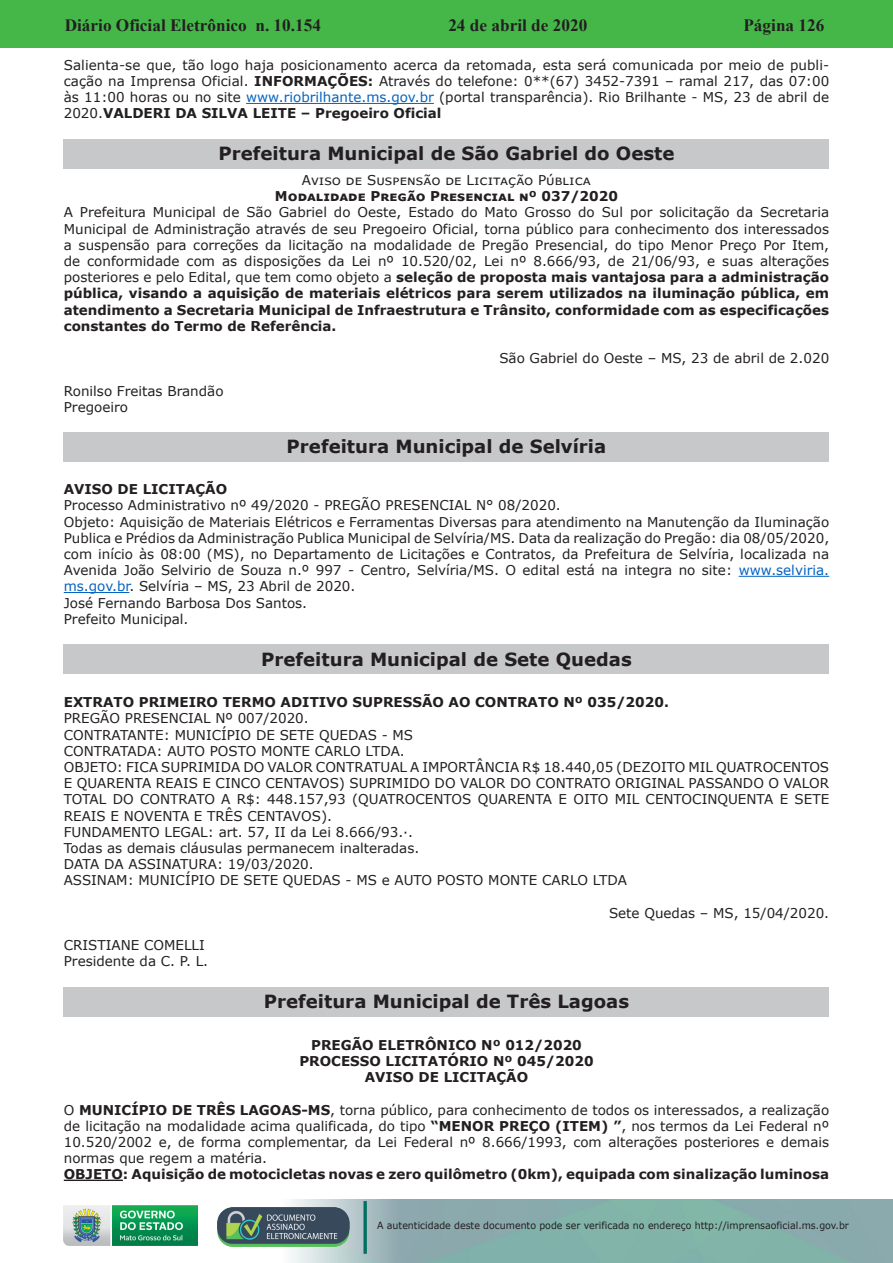
<style>
.page{position:relative;width:893px;height:1263px;background:#fff}
.page>*{position:absolute;margin:0;border:0;box-sizing:border-box;transform-origin:0 0}
.t1{font:700 18.15px "Verdana";color:#231f20}
.t2{font:700 17.25px "Times New Roman";color:#231f20}
.t3{font:13.5px/16.2px "Verdana";color:#231f20}
.t4{font:700 13.5px/16.2px "Verdana";color:#231f20;text-align:center}
.t5{font:9.9px "Verdana";color:#231f20;scale:.95 1}
.s1{font-weight:700}
.s2{color:#0563c1}
</style>
<div class="page">
<div style="left:0;top:0;width:893px;height:48px;background:#45b749"></div>
<img style="left:63px;top:1199px;width:830px;height:64px">
<img style="left:364px;top:1202px;width:2px;height:51px">
<img style="left:218px;top:1207px;width:132px;height:39px">
<img style="left:64px;top:1205px;width:134px;height:41px">
<hr style="left:246px;top:103px;width:188px;height:1px;background:#0563c1">
<hr style="left:739px;top:576px;width:90px;height:1px;background:#0563c1">
<hr style="left:64px;top:592px;width:65px;height:1px;background:#0563c1">
<hr style="left:64px;top:1179px;width:59px;height:2px;background:#231f20">
<div style="left:64px;top:139px;width:765px;height:30px;background:#c7c8ca"></div>
<div style="left:64px;top:432px;width:765px;height:30px;background:#c7c8ca"></div>
<div style="left:64px;top:644px;width:765px;height:30px;background:#c7c8ca"></div>
<div style="left:64px;top:987px;width:765px;height:30px;background:#c7c8ca"></div>
<p class="t2" style="left:65px;top:13px;width:258px">Diário Oficial Eletrônico n. 10.154</p>
<p class="t2" style="left:448px;top:13px;width:140px">24 de abril de 2020</p>
<p class="t2" style="left:743px;top:13px;width:82px">Página 126</p>
<p class="t3" style="left:64px;top:57px;width:767px;text-align:justify">Salienta-se que, tão logo haja posicionamento acerca da retomada, esta será comunicada por meio de publi&shy;cação na Imprensa Oficial. <span class="s1">INFORMAÇÕES:</span> Através do telefone: 0**(67) 3452-7391 – ramal 217, das 07:00 às 11:00 horas ou no site <span class="s2">www.riobrilhante.ms.gov.br</span> (portal transparência). Rio Brilhante - MS, 23 de abril de 2020.<span class="s1">VALDERI DA SILVA LEITE – Pregoeiro Oficial</span></p>
<h1 class="t1" style="left:218px;top:141px;width:457px">Prefeitura Municipal de São Gabriel do Oeste</h1>
<p class="t3" style="left:302px;top:172px;width:291px">Aviso de Suspensão de Licitação Pública</p>
<p class="t4" style="left:275px;top:188px;width:345px">Modalidade Pregão Presencial nº 037/2020</p>
<p class="t3" style="left:64px;top:204px;width:767px;text-align:justify">A Prefeitura Municipal de São Gabriel do Oeste, Estado do Mato Grosso do Sul por solicitação da Secretaria Municipal de Administração através de seu Pregoeiro Oficial, torna público para conhecimento dos interessados a suspensão para correções da licitação na modalidade de Pregão Presencial, do tipo Menor Preço Por Item, de conformidade com as disposições da Lei nº 10.520/02, Lei nº 8.666/93, de 21/06/93, e suas alterações posteriores e pelo Edital, que tem como objeto a <span class="s1">seleção de proposta mais vantajosa para a administração pública, visando a aquisição de materiais elétricos para serem utilizados na iluminação pública, em atendimento a Secretaria Municipal de Infraestrutura e Trânsito, conformidade com as especificações constantes do Termo de Referência.</span></p>
<p class="t3" style="left:499px;top:350px;width:331px">São Gabriel do Oeste – MS, 23 de abril de 2.020</p>
<p class="t3" style="left:64px;top:383px;width:161px">Ronilso Freitas Brandão<br>Pregoeiro</p>
<h1 class="t1" style="left:287px;top:434px;width:321px">Prefeitura Municipal de Selvíria</h1>
<p class="t4" style="left:64px;top:481px;width:165px">AVISO DE LICITAÇÃO</p>
<p class="t3" style="left:64px;top:497px;width:767px">Processo Administrativo nº 49/2020 - PREGÃO PRESENCIAL N° 08/2020.<br>Objeto: Aquisição de Materiais Elétricos e Ferramentas Diversas para atendimento na Manutenção da Iluminação Publica e Prédios da Administração Publica Municipal de Selvíria/MS. Data da realização do Pregão: dia 08/05/2020, com início às 08:00 (MS), no Departamento de Licitações e Contratos, da Prefeitura de Selvíria, localizada na Avenida João Selvirio de Souza n.º 997 - Centro, Selvíria/MS. O edital está na integra no site: <span class="s2">www.selviria. ms.gov.br</span>. Selvíria – MS, 23 Abril de 2020.<br>José Fernando Barbosa Dos Santos.<br>Prefeito Municipal.</p>
<h1 class="t1" style="left:261px;top:646px;width:372px">Prefeitura Municipal de Sete Quedas</h1>
<p class="t4" style="left:64px;top:694px;width:607px">EXTRATO PRIMEIRO TERMO ADITIVO SUPRESSÃO AO CONTRATO Nº 035/2020.</p>
<p class="t3" style="left:64px;top:710px;width:767px">PREGÃO PRESENCIAL Nº 007/2020.<br>CONTRATANTE: MUNICÍPIO DE SETE QUEDAS - MS<br>CONTRATADA: AUTO POSTO MONTE CARLO LTDA.<br>OBJETO: FICA SUPRIMIDA DO VALOR CONTRATUAL A IMPORTÂNCIA R$ 18.440,05 (DEZOITO MIL QUATROCENTOS E QUARENTA REAIS E CINCO CENTAVOS) SUPRIMIDO DO VALOR DO CONTRATO ORIGINAL PASSANDO O VALOR TOTAL DO CONTRATO A R$: 448.157,93 (QUATROCENTOS QUARENTA E OITO MIL CENTOCINQUENTA E SETE REAIS E NOVENTA E TRÊS CENTAVOS).<br>FUNDAMENTO LEGAL: art. 57, II da Lei 8.666/93.·.<br>Todas as demais cláusulas permanecem inalteradas.<br>DATA DA ASSINATURA: 19/03/2020.<br>ASSINAM: MUNICÍPIO DE SETE QUEDAS - MS e AUTO POSTO MONTE CARLO LTDA</p>
<p class="t3" style="left:609px;top:905px;width:222px">Sete Quedas – MS, 15/04/2020.</p>
<p class="t3" style="left:64px;top:937px;width:146px">CRISTIANE COMELLI<br>Presidente da C. P. L.</p>
<h1 class="t1" style="left:264px;top:989px;width:367px">Prefeitura Municipal de Três Lagoas</h1>
<p class="t4" style="left:299px;top:1036px;width:296px">PREGÃO ELETRÔNICO Nº 012/2020<br>PROCESSO LICITATÓRIO Nº 045/2020<br>AVISO DE LICITAÇÃO</p>
<p class="t3" style="left:64px;top:1101px;width:767px;text-align:justify">O <span class="s1">MUNICÍPIO DE TRÊS LAGOAS-MS</span>, torna público, para conhecimento de todos os interessados, a realização de licitação na modalidade acima qualificada, do tipo <span class="s1">“MENOR PREÇO (ITEM) ”</span>, nos termos da Lei Federal nº 10.520/2002 e, de forma complementar, da Lei Federal nº 8.666/1993, com alterações posteriores e demais normas que regem a matéria.</p>
<p class="t4" style="left:64px;top:1166px;width:767px">OBJETO: Aquisição de motocicletas novas e zero quilômetro (0km), equipada com sinalização luminosa</p>
<p class="t5" style="left:377px;top:1219px;width:498px">A autenticidade deste documento pode ser verificada no endereço http://imprensaoficial.ms.gov.br</p>
</div>
